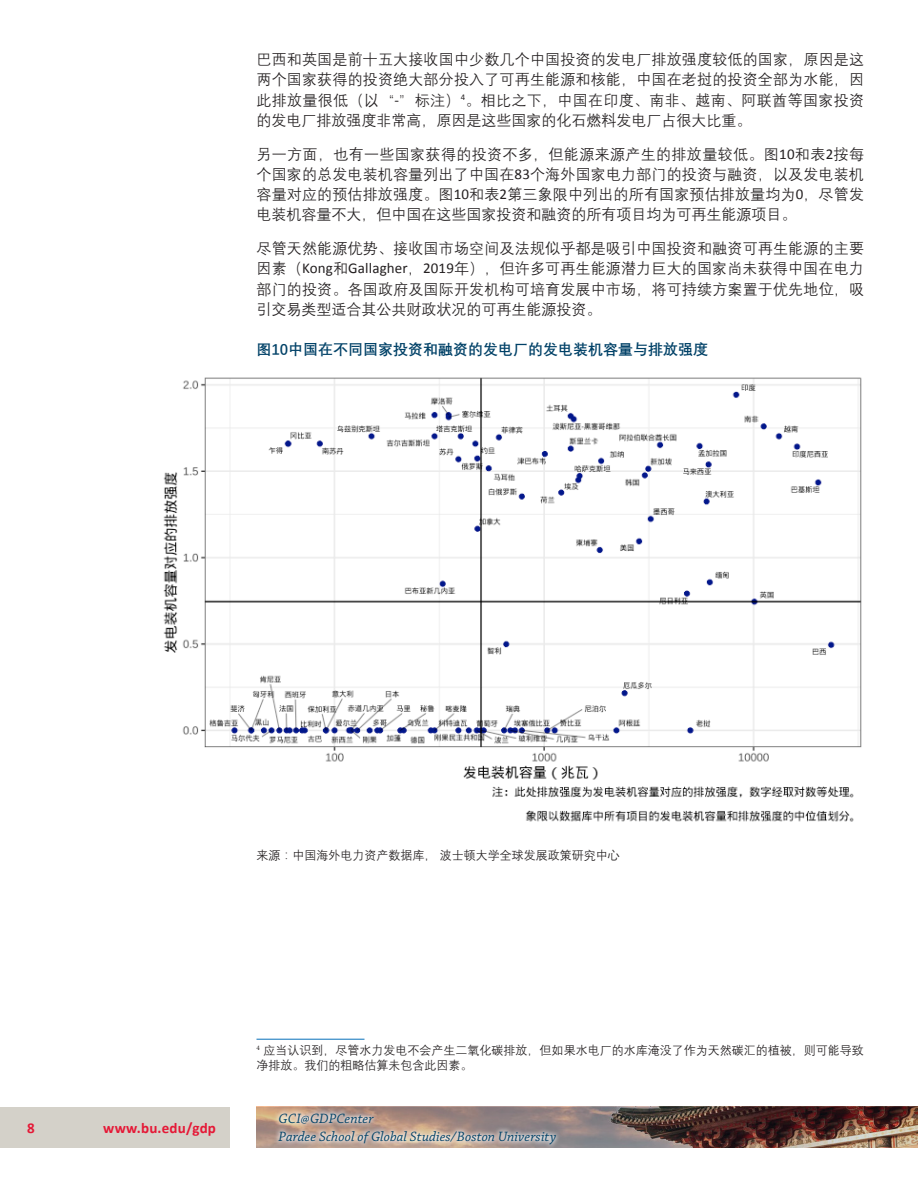
<style>
.page{position:relative;width:918px;height:1188px;background:#fff}
.page>*{position:absolute;margin:0;border:0;box-sizing:border-box;transform-origin:0 0}
.t1{font:15px/20.2px "Deng Xian";color:#231f20;text-align:justify}
.FIG{font:700 15px "Deng Xian";color:#004167}
.t2{font:700 15px "Calibri";letter-spacing:.015em;color:#e51836}
.t3{font:italic 14.25px/18px "Chaparral Pro";letter-spacing:.005em;color:#004167}
.FN{font:12px/15px "Deng Xian";color:#231f20}
.SOURCE{font:12px "Deng Xian";color:#231f20}
.s1{font-family:"Calibri"}
</style>
<div class="page">
<div style="left:0;top:1107px;width:230px;height:40px;background:#d4d1c9"></div>
<img style="left:256px;top:1107px;width:662px;height:40px">
<svg style="left:274px;top:1108px;width:287px;height:40px;background:#b7a299"></svg>
<hr style="left:256px;top:1039px;width:108px;height:1px;background:#0770ba">
<img style="left:163px;top:377px;width:699px;height:445px">
<p class="t1" style="left:256px;top:49px;width:609px">巴西和英国是前十五大接收国中少数几个中国投资的发电厂排放强度较低的国家，原因是这两个国家获得的投资绝大部分投入了可再生能源和核能，中国在老挝的投资全部为水能，因此排放量很低（以“<span class="s1">-</span>”标注）<sup>4</sup>。相比之下，中国在印度、南非、越南、阿联酋等国家投资的发电厂排放强度非常高，原因是这些国家的化石燃料发电厂占很大比重。</p>
<p class="t1" style="left:256px;top:143px;width:609px">另一方面，也有一些国家获得的投资不多，但能源来源产生的排放量较低。图<span class="s1">10</span>和表<span class="s1">2</span>按每个国家的总发电装机容量列出了中国在<span class="s1">83</span>个海外国家电力部门的投资与融资，以及发电装机容量对应的预估排放强度。图<span class="s1">10</span>和表<span class="s1">2</span>第三象限中列出的所有国家预估排放量均为<span class="s1">0</span>，尽管发电装机容量不大，但中国在这些国家投资和融资的所有项目均为可再生能源项目。</p>
<p class="t1" style="left:256px;top:238px;width:609px">尽管天然能源优势、接收国市场空间及法规似乎都是吸引中国投资和融资可再生能源的主要因素（<span class="s1">Kong</span>和<span class="s1">Gallagher</span>，<span class="s1">2019</span>年），但许多可再生能源潜力巨大的国家尚未获得中国在电力部门的投资。各国政府及国际开发机构可培育发展中市场，将可持续方案置于优先地位，吸引交易类型适合其公共财政状况的可再生能源投资。</p>
<p class="FIG" style="left:256px;top:340px;width:453px">图10中国在不同国家投资和融资的发电厂的发电装机容量与排放强度</p>
<p class="SOURCE" style="left:256px;top:847px;width:365px">来源：中国海外电力资产数据库，波士顿大学全球发展政策研究中心</p>
<p class="FN" style="left:256px;top:1042px;width:609px"><sup>4</sup> 应当认识到，尽管水力发电不会产生二氧化碳排放，但如果水电厂的水库淹没了作为天然碳汇的植被，则可能导致净排放。我们的粗略估算未包含此因素。</p>
<p class="t2" style="left:27px;top:1118px;width:9px">8</p>
<p class="t2" style="left:103px;top:1118px;width:114px">www.bu.edu/gdp</p>
<p class="t3" style="left:279px;top:1110px;width:279px">GCI@GDPCenter<br>Pardee School of Global Studies/Boston University</p>
</div>
